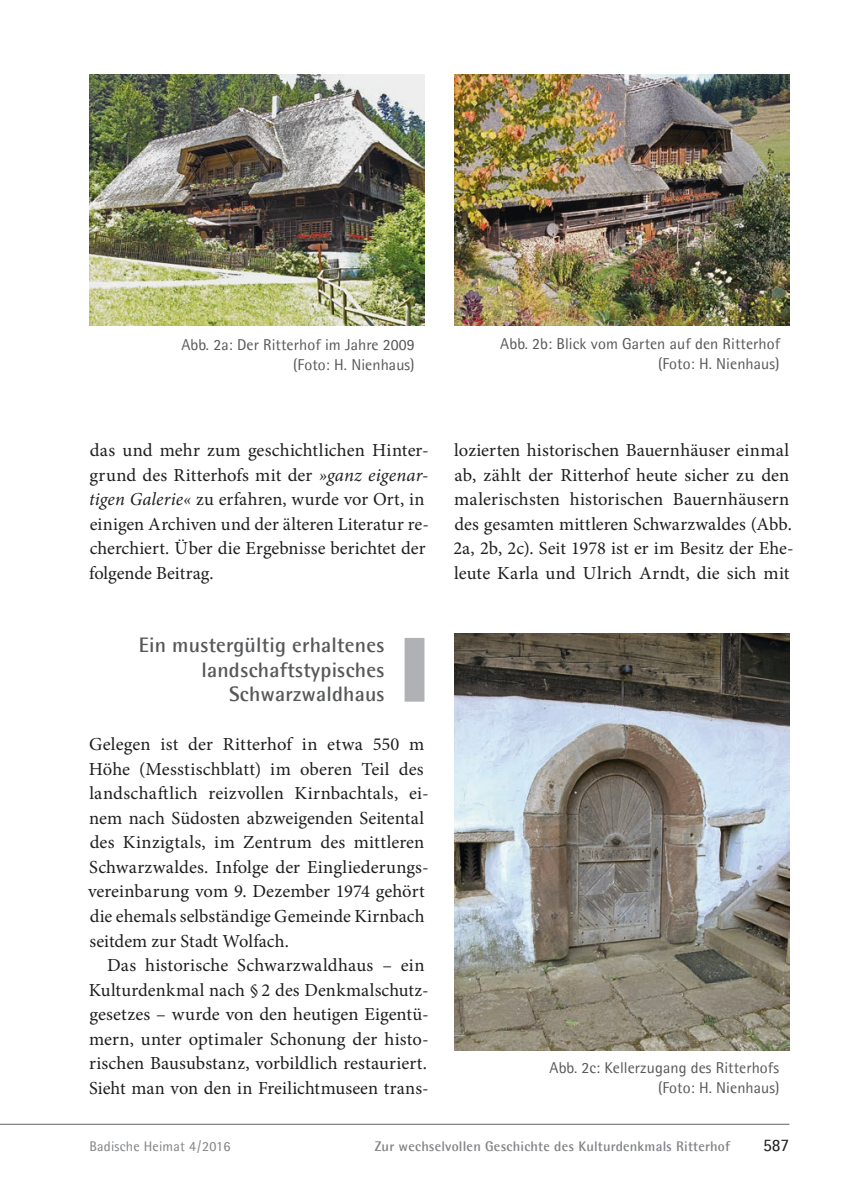
<style>
.page{position:relative;width:844px;height:1191px;background:#fff}
.page>*{position:absolute;margin:0;border:0;box-sizing:border-box;transform-origin:0 0}
.t1{font:700 21px/24.5px "Agfa Rotis Semisans";letter-spacing:.01em;color:#57585a;text-align:right}
.t2{font:18.38px/24.5px "Minion Pro";letter-spacing:.005em;color:#1d1e1f}
.t3{font:17.5px "Agfa Rotis Semisans";color:#1d1e1f}
.t4{font:15.75px/20.1px "Agfa Rotis Semisans";letter-spacing:.005em;color:#57585a;text-align:right}
.t5{font:700 14px "Agfa Rotis Semisans";letter-spacing:.015em;color:#808285}
.t6{font:14px "Agfa Rotis Semisans";letter-spacing:.015em;color:#808285}
.s1{font-style:italic}
</style>
<div class="page">
<hr style="left:0;top:1124px;width:789px;height:1px;background:#636366">
<div style="left:404px;top:638px;width:20px;height:63px;background:#b0b1b5"></div>
<img style="left:89px;top:74px;width:335px;height:252px">
<img style="left:454px;top:74px;width:335px;height:252px">
<img style="left:454px;top:633px;width:335px;height:417px">
<p class="t4" style="left:181px;top:334px;width:234px">Abb. 2a: Der Ritterhof im Jahre 2009 (Foto: H. Nienhaus)</p>
<p class="t4" style="left:500px;top:333px;width:281px">Abb. 2b: Blick vom Garten auf den Ritterhof (Foto: H. Nienhaus)</p>
<p class="t2" style="left:89px;top:440px;width:341px">das und mehr zum geschichtlichen Hinter&shy;grund des Ritterhofs mit der <span class="s1">»ganz eigenar&shy;tigen Galerie«</span> zu erfahren, wurde vor Ort, in einigen Archiven und der älteren Literatur re&shy;cherchiert. Über die Ergebnisse berichtet der folgende Beitrag.</p>
<p class="t1" style="left:139px;top:632px;width:247px">Ein mustergültig erhaltenes landschaftstypisches<br>Schwarzwaldhaus</p>
<p class="t2" style="left:89px;top:734px;width:336px">Gelegen ist der Ritterhof in etwa 550 m</p>
<p class="t2" style="left:89px;top:758px;width:336px">Höhe (Messtischblatt) im oberen Teil des</p>
<p class="t2" style="left:89px;top:783px;width:341px">landschaftlich reizvollen Kirnbachtals, ei-</p>
<p class="t2" style="left:89px;top:807px;width:336px">nem nach Südosten abzweigenden Seitental</p>
<p class="t2" style="left:90px;top:831px;width:336px">des Kinzigtals, im Zentrum des mittleren</p>
<p class="t2" style="left:89px;top:856px;width:341px">Schwarzwaldes. Infolge der Eingliederungs-</p>
<p class="t2" style="left:88px;top:880px;width:338px">vereinbarung vom 9. Dezember 1974 gehört</p>
<p class="t2" style="left:90px;top:905px;width:336px">die ehemals selbständige Gemeinde Kirnbach</p>
<p class="t2" style="left:90px;top:930px;width:201px">seitdem zur Stadt Wolfach.</p>
<p class="t2" style="left:107px;top:954px;width:319px">Das historische Schwarzwaldhaus – ein</p>
<p class="t2" style="left:89px;top:979px;width:341px">Kulturdenkmal nach § 2 des Denkmalschutz-</p>
<p class="t2" style="left:89px;top:1003px;width:341px">gesetzes – wurde von den heutigen Eigentü-</p>
<p class="t2" style="left:89px;top:1028px;width:341px">mern, unter optimaler Schonung der histo-</p>
<p class="t2" style="left:89px;top:1052px;width:339px">rischen Bausubstanz, vorbildlich restauriert.</p>
<p class="t2" style="left:89px;top:1077px;width:341px">Sieht man von den in Freilichtmuseen trans-</p>
<p class="t2" style="left:453px;top:440px;width:341px">lozierten historischen Bauernhäuser einmal ab, zählt der Ritterhof heute sicher zu den malerischsten historischen Bauernhäusern des gesamten mittleren Schwarzwaldes (Abb.<br>2a, 2b, 2c). Seit 1978 ist er im Besitz der Ehe&shy;leute Karla und Ulrich Arndt, die sich mit</p>
<p class="t4" style="left:549px;top:1057px;width:231px">Abb. 2c: Kellerzugang des Ritterhofs (Foto: H. Nienhaus)</p>
<p class="t6" style="left:89px;top:1137px;width:142px">Badische Heimat 4 / 2016</p>
<p class="t5" style="left:374px;top:1137px;width:357px">Zur wechselvollen Geschichte des Kulturdenkmals Ritterhof</p>
<p class="t3" style="left:762px;top:1134px;width:28px">587</p>
</div>
